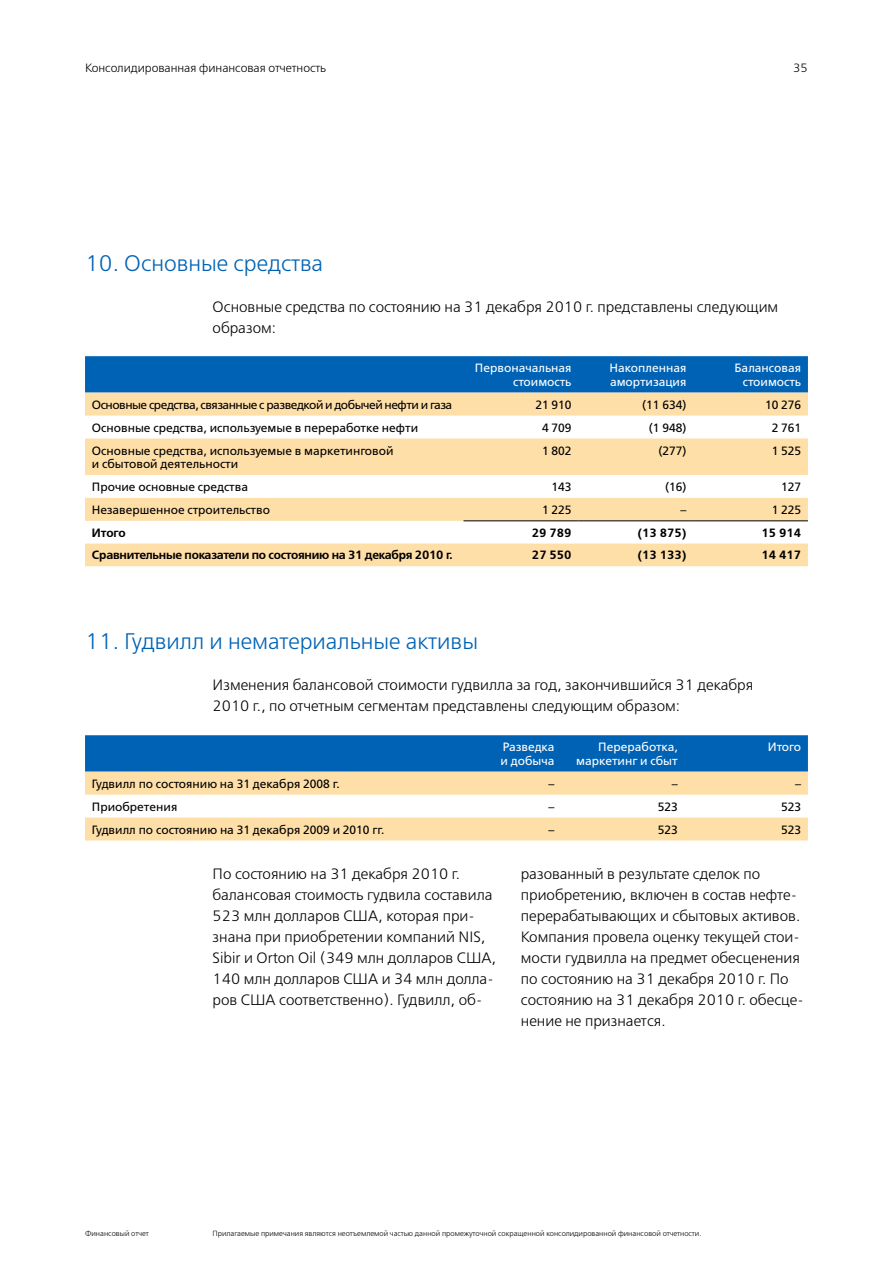
<style>
.page{position:relative;width:893px;height:1263px;background:#fff}
.page>*{position:absolute;margin:0;border:0;box-sizing:border-box;transform-origin:0 0}
.t1{font:22.5px "Free Set Light C";color:#0062b4}
.t2{font:15px/21px "Free Set Light C";color:#000}
.t3{font:12px/13.5px "Free Set C";color:#000}
.t4{font:12px/13.5px "Free Set C";color:#fff;text-align:right}
.t5{font:12px "Free Set Demi C";letter-spacing:-.02em;color:#000}
.t6{font:12px "Free Set C";letter-spacing:-.04em;color:#000}
.t7{font:12px "Free Set Light C";color:#000}
.t8{font:7.5px "Free Set Light C";color:#000}
</style>
<div class="page">
<div style="left:85px;top:356px;width:723px;height:37px;background:#0062b4"></div>
<svg style="left:85px;top:393px;width:723px;height:173px;fill:#ffdfa8"></svg>
<hr style="left:463px;top:520px;width:115px;height:1px;background:#000">
<hr style="left:578px;top:520px;width:115px;height:1px;background:#000">
<hr style="left:693px;top:520px;width:115px;height:1px;background:#000">
<div style="left:85px;top:735px;width:723px;height:37px;background:#0062b4"></div>
<svg style="left:85px;top:772px;width:723px;height:68px;fill:#ffdfa8"></svg>
<p class="t7" style="left:85px;top:62px;width:243px">Консолидированная финансовая отчетность</p>
<p class="t7" style="left:793px;top:62px;width:16px">35</p>
<h1 class="t1" style="left:85px;top:252px;width:240px">10. Основные средства</h1>
<p class="t2" style="left:213px;top:297px;width:567px">Основные средства по состоянию на 31 декабря 2010 г. представлены следующим образом:</p>
<p class="t4" style="left:475px;top:361px;width:98px">Первоначальная стоимость</p>
<p class="t4" style="left:609px;top:361px;width:78px;text-align:left">Накопленная амортизация</p>
<p class="t4" style="left:734px;top:361px;width:68px">Балансовая стоимость</p>
<p class="t6" style="left:92px;top:398px;width:362px">Основные средства, связанные с разведкой и добычей нефти и газа</p>
<p class="t3" style="left:535px;top:398px;width:38px">21 910</p>
<p class="t3" style="left:642px;top:398px;width:46px">(11 634)</p>
<p class="t3" style="left:765px;top:398px;width:38px">10 276</p>
<p class="t3" style="left:92px;top:421px;width:328px">Основные средства, используемые в переработке нефти</p>
<p class="t3" style="left:542px;top:421px;width:31px">4 709</p>
<p class="t3" style="left:649px;top:421px;width:39px">(1 948)</p>
<p class="t3" style="left:772px;top:421px;width:31px">2 761</p>
<p class="t3" style="left:92px;top:444px;width:303px">Основные средства, используемые в маркетинговой и сбытовой деятельности</p>
<p class="t3" style="left:542px;top:444px;width:31px">1 802</p>
<p class="t3" style="left:658px;top:444px;width:30px">(277)</p>
<p class="t3" style="left:772px;top:444px;width:31px">1 525</p>
<p class="t3" style="left:92px;top:480px;width:158px">Прочие основные средства</p>
<p class="t3" style="left:552px;top:480px;width:22px">143</p>
<p class="t3" style="left:665px;top:480px;width:23px">(16)</p>
<p class="t3" style="left:781px;top:480px;width:22px">127</p>
<p class="t3" style="left:92px;top:503px;width:180px">Незавершенное строительство</p>
<p class="t3" style="left:542px;top:503px;width:31px">1 225</p>
<p class="t3" style="left:680px;top:503px;width:7px">–</p>
<p class="t3" style="left:772px;top:503px;width:31px">1 225</p>
<p class="t5" style="left:92px;top:526px;width:35px">Итого</p>
<p class="t5" style="left:532px;top:526px;width:41px">29 789</p>
<p class="t5" style="left:638px;top:526px;width:50px">(13 875)</p>
<p class="t5" style="left:762px;top:526px;width:41px">15 914</p>
<p class="t5" style="left:92px;top:548px;width:362px">Сравнительные показатели по состоянию на 31 декабря 2010 г.</p>
<p class="t5" style="left:532px;top:548px;width:41px">27 550</p>
<p class="t5" style="left:638px;top:548px;width:50px">(13 133)</p>
<p class="t5" style="left:762px;top:548px;width:41px">14 417</p>
<h1 class="t1" style="left:85px;top:629px;width:395px">11. Гудвилл и нематериальные активы</h1>
<p class="t2" style="left:213px;top:675px;width:542px">Изменения балансовой стоимости гудвилла за год, закончившийся 31 декабря<br>2010 г., по отчетным сегментам представлены следующим образом:</p>
<p class="t4" style="left:501px;top:741px;width:55px;text-align:left">Разведка и добыча</p>
<p class="t4" style="left:576px;top:741px;width:103px">Переработка, маркетинг и сбыт</p>
<p class="t4" style="left:768px;top:741px;width:35px">Итого</p>
<p class="t3" style="left:92px;top:777px;width:249px">Гудвилл по состоянию на 31 декабря 2008 г.</p>
<p class="t3" style="left:548px;top:777px;width:7px">–</p>
<p class="t3" style="left:672px;top:777px;width:7px">–</p>
<p class="t3" style="left:795px;top:777px;width:7px">–</p>
<p class="t3" style="left:92px;top:800px;width:87px">Приобретения</p>
<p class="t3" style="left:548px;top:800px;width:7px">–</p>
<p class="t3" style="left:658px;top:800px;width:22px">523</p>
<p class="t3" style="left:781px;top:800px;width:22px">523</p>
<p class="t3" style="left:92px;top:823px;width:294px">Гудвилл по состоянию на 31 декабря 2009 и 2010 гг.</p>
<p class="t3" style="left:548px;top:823px;width:7px">–</p>
<p class="t3" style="left:658px;top:823px;width:22px">523</p>
<p class="t3" style="left:781px;top:823px;width:22px">523</p>
<p class="t2" style="left:213px;top:864px;width:285px">По состоянию на 31 декабря 2010 г. балансовая стоимость гудвила составила 523 млн долларов США, которая при&shy;знана при приобретении компаний NIS, Sibir и Orton Oil (349 млн долларов США, 140 млн долларов США и 34 млн долла&shy;ров США соответственно). Гудвилл, об-</p>
<p class="t2" style="left:521px;top:864px;width:284px">разованный в результате сделок по приобретению, включен в состав нефте&shy;перерабатывающих и сбытовых активов.<br>Компания провела оценку текущей стои&shy;мости гудвилла на предмет обесценения по состоянию на 31 декабря 2010 г. По состоянию на 31 декабря 2010 г. обесце&shy;нение не признается.</p>
<p class="t8" style="left:85px;top:1229px;width:65px">Финансовый отчет</p>
<p class="t8" style="left:213px;top:1229px;width:490px">Прилагаемые примечания являются неотъемлемой частью данной промежуточной сокращенной консолидированной финансовой отчетности.</p>
</div>
